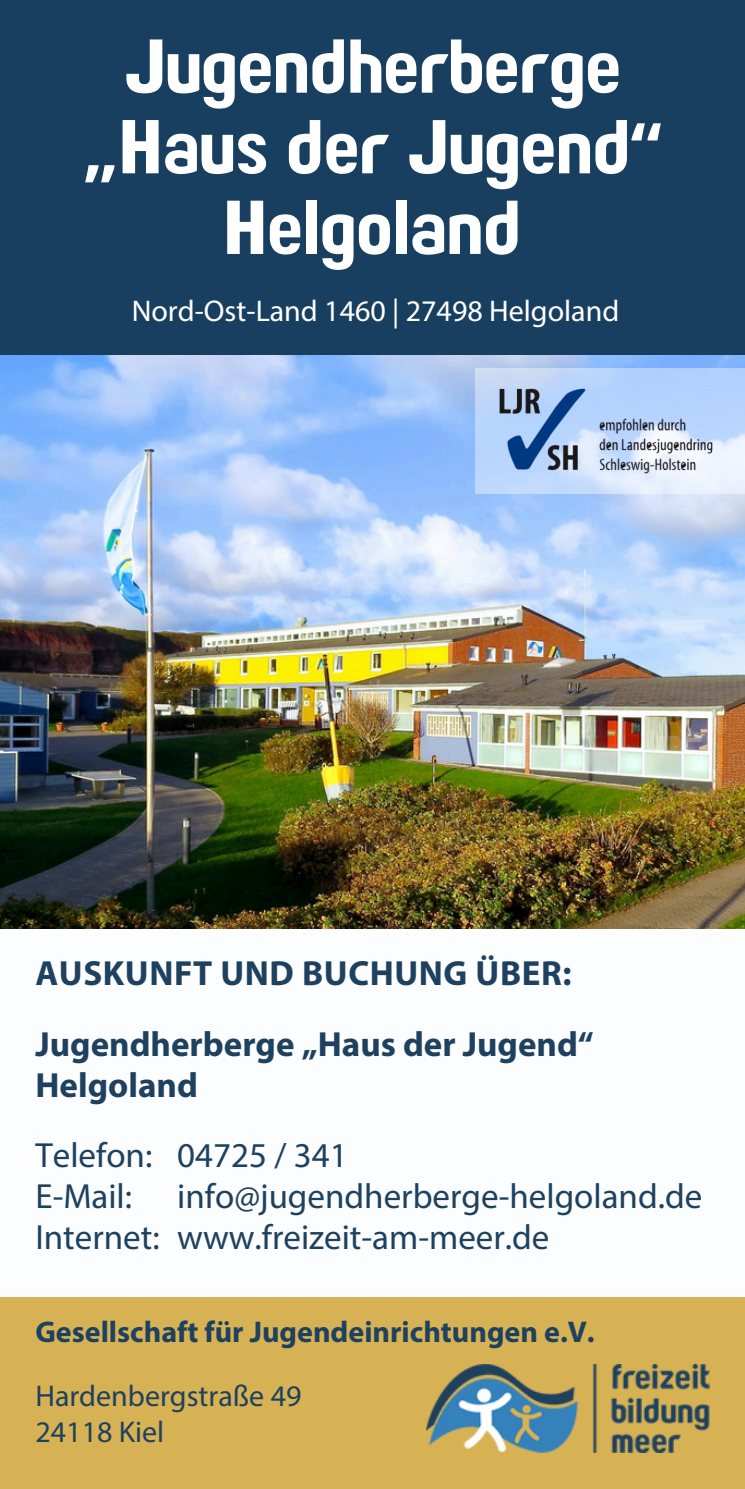
<style>
.page{position:relative;width:745px;height:1489px;background:#fff}
.page>*{position:absolute;margin:0;border:0;box-sizing:border-box;transform-origin:0 0}
.t1{font:900 70px/80.5px "Paragon";color:#fff;text-align:center}
.t2{font:35px/41.2px "Myriad Pro";color:#1e415f}
.t3{font:700 35px/41.2px "Myriad Pro";color:#1e415f}
.t4{font:700 30px "Myriad Pro";color:#1e415f}
.t5{font:30px "Myriad Pro";color:#fff}
.t6{font:30px "Myriad Pro";color:#1e415f}
.s1{font-family:"Noto Sans";font-weight:700}
</style>
<div class="page">
<img style="left:0;top:354px;width:744px;height:574px">
<div style="left:0;top:0;width:744px;height:354px;background:#183f60"></div>
<div style="left:0;top:1297px;width:744px;height:191px;background:#d7b255"></div>
<img style="left:426px;top:1364px;width:283px;height:88px">
<svg style="left:474px;top:369px;width:270px;height:125px"></svg>
<img style="left:489px;top:379px;width:232px;height:105px">
<h2 class="t1" style="left:83px;top:35px;width:580px">Jugendherberge <span class="s1">„</span>Haus der Jugend<span class="s1">“<br></span>Helgoland</h2>
<h2 class="t5" style="left:132px;top:299px;width:489px">Nord-Ost-Land 1460 | 27498 Helgoland</h2>
<h3 class="t3" style="left:35px;top:956px;width:537px">AUSKUNFT UND BUCHUNG ÜBER:</h3>
<h4 class="t3" style="left:35px;top:1026px;width:559px">Jugendherberge „Haus der Jugend“<br>Helgoland</h4>
<h4 class="t2" style="left:35px;top:1137px;width:126px">Telefon:<br>E-Mail:<br>Internet:</h4>
<h5 class="t2" style="left:177px;top:1137px;width:526px">04725 / 341 info@jugendherberge-helgoland.de www.freizeit-am-meer.de</h5>
<h1 class="t4" style="left:35px;top:1320px;width:560px">Gesellschaft für Jugendeinrichtungen e.V.</h1>
<p class="t6" style="left:35px;top:1383px;width:267px">Hardenbergstraße 49</p>
<p class="t6" style="left:35px;top:1419px;width:130px">24118 Kiel</p>
</div>
